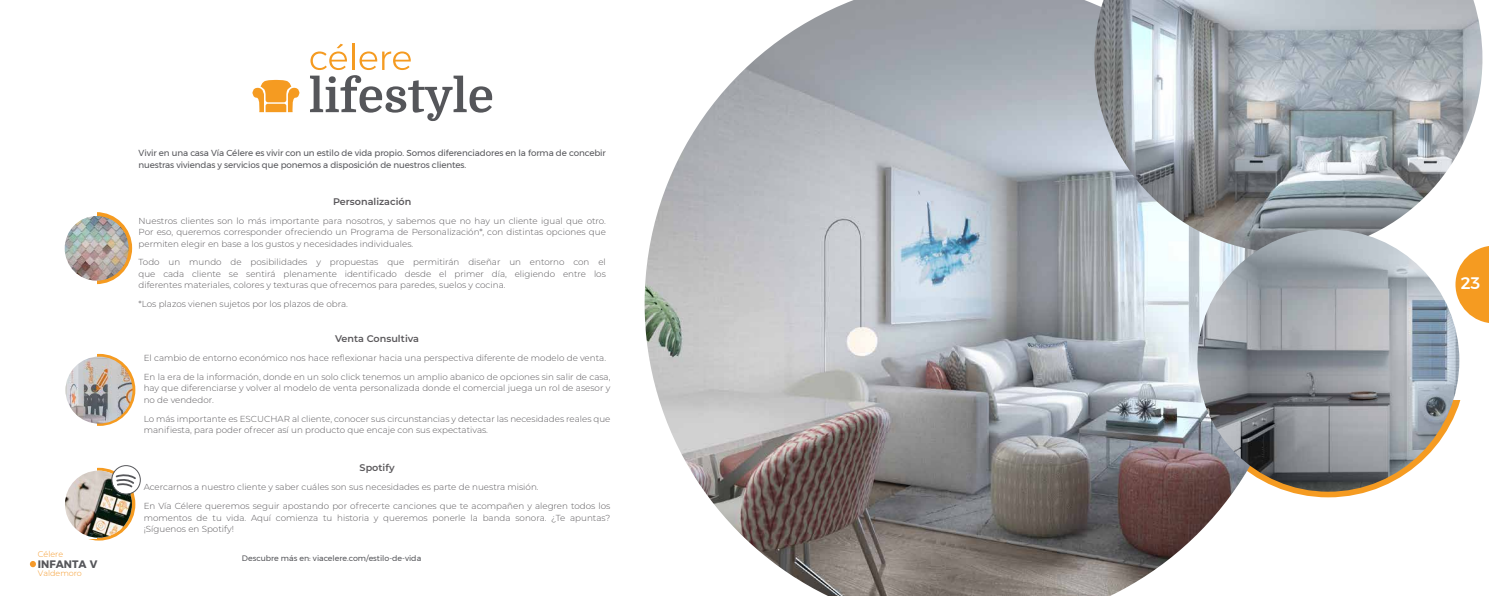
<style>
.page{position:relative;width:1489px;height:596px;background:#fff}
.page>*{position:absolute;margin:0;border:0;box-sizing:border-box;transform-origin:0 0}
.t1{font:500 16.62px "Montserrat";color:#fff}
.t2{font:700 10.85px "Montserrat";color:#55565a}
.t3{font:600 9.62px "Montserrat";color:#5a585b}
.t4{font:300 8.75px/11.4px "Montserrat";color:#5a585b}
.t5{font:8.75px/12.2px "Montserrat";letter-spacing:-.01em;color:#55565a}
.t6{font:300 8.31px "Montserrat";color:#f59a2b}
.t7{font:300 8.05px "Montserrat";color:#f59a2b}
.t8{font:7.88px "Montserrat";color:#55565a}
</style>
<div class="page">
<div style="left:30px;top:560px;width:6px;height:7px;background:#f59a2b;border-radius:50%"></div>
<div style="left:60px;top:212px;width:72px;height:72px;border:3px solid #f59b21;border-radius:50%"></div>
<svg style="left:63px;top:353px;width:72px;height:72px"></svg>
<svg style="left:63px;top:467px;width:72px;height:73px"></svg>
<div style="left:46px;top:147px;width:51px;height:391px;background:#fff"></div>
<img style="left:65px;top:470px;width:67px;height:67px;border-radius:33px">
<div style="left:112px;top:465px;width:28px;height:28px;background:#fff;border-radius:50%"></div>
<svg style="left:116px;top:474px;width:20px;height:13px"></svg>
<div style="left:111px;top:465px;width:30px;height:29px;border:1px solid #55565a;border-radius:50%"></div>
<img style="left:644px;top:0;width:649px;height:595px">
<img style="left:1094px;top:0;width:388px;height:253px">
<img style="left:1197px;top:229px;width:262px;height:262px;border-radius:131px">
<img style="left:65px;top:356px;width:67px;height:67px;border-radius:33px">
<svg style="left:310px;top:44px;width:182px;height:77px"></svg>
<svg style="left:252px;top:80px;width:47px;height:32px"></svg>
<svg style="left:1455px;top:245px;width:33px;height:78px"></svg>
<img style="left:65px;top:216px;width:64px;height:64px">
<p class="t6" style="left:38px;top:548px;width:27px">Célere</p>
<p class="t7" style="left:38px;top:567px;width:46px">Valdemoro</p>
<p class="t2" style="left:38px;top:555px;width:61px">INFANTA V</p>
<p class="t5" style="left:138px;top:147px;width:469px">Vivir en una casa Vía Célere es vivir con un estilo de vida propio. Somos diferenciadores en la forma de concebir nuestras viviendas y servicios que ponemos a disposición de nuestros clientes.</p>
<p class="t3" style="left:333px;top:195px;width:80px">Personalización</p>
<p class="t4" style="left:138px;top:215px;width:469px;text-align:justify">Nuestros clientes son lo más importante para nosotros, y sabemos que no hay un cliente igual que otro.<br>Por eso, queremos corresponder ofreciendo un Programa de Personalización*, con distintas opciones que permiten elegir en base a los gustos y necesidades individuales.</p>
<p class="t4" style="left:138px;top:256px;width:469px;text-align:justify">Todo un mundo de posibilidades y propuestas que permitirán diseñar un entorno con el que cada cliente se sentirá plenamente identificado desde el primer día, eligiendo entre los diferentes materiales, colores y texturas que ofrecemos para paredes, suelos y cocina.</p>
<p class="t4" style="left:138px;top:298px;width:211px">*Los plazos vienen sujetos por los plazos de obra.</p>
<p class="t3" style="left:335px;top:332px;width:85px">Venta Consultiva</p>
<p class="t4" style="left:144px;top:348px;width:468px;line-height:18.8px">El cambio de entorno económico nos hace reflexionar hacia una perspectiva diferente de modelo de venta.<br>En la era de la información, donde en un solo click tenemos un amplio abanico de opciones sin salir de casa,</p>
<p class="t4" style="left:144px;top:382px;width:468px">hay que diferenciarse y volver al modelo de venta personalizada donde el comercial juega un rol de asesor y no de vendedor.</p>
<p class="t4" style="left:144px;top:412px;width:468px">Lo más importante es ESCUCHAR al cliente, conocer sus circunstancias y detectar las necesidades reales que manifiesta, para poder ofrecer así un producto que encaje con sus expectativas.</p>
<p class="t3" style="left:359px;top:461px;width:36px">Spotify</p>
<p class="t4" style="left:144px;top:477px;width:468px;line-height:18.8px">Acercarnos a nuestro cliente y saber cuáles son sus necesidades es parte de nuestra misión.<br>En Vía Célere queremos seguir apostando por ofrecerte canciones que te acompañen y alegren todos los</p>
<p class="t4" style="left:144px;top:511px;width:468px">momentos de tu vida. Aquí comienza tu historia y queremos ponerle la banda sonora. ¿Te apuntas? ¡Síguenos en Spotify!</p>
<p class="t8" style="left:242px;top:552px;width:181px">Descubre más en: viacelere.com/estilo-de-vida</p>
<h1 class="t1" style="left:1460px;top:270px;width:21px">23</h1>
</div>
